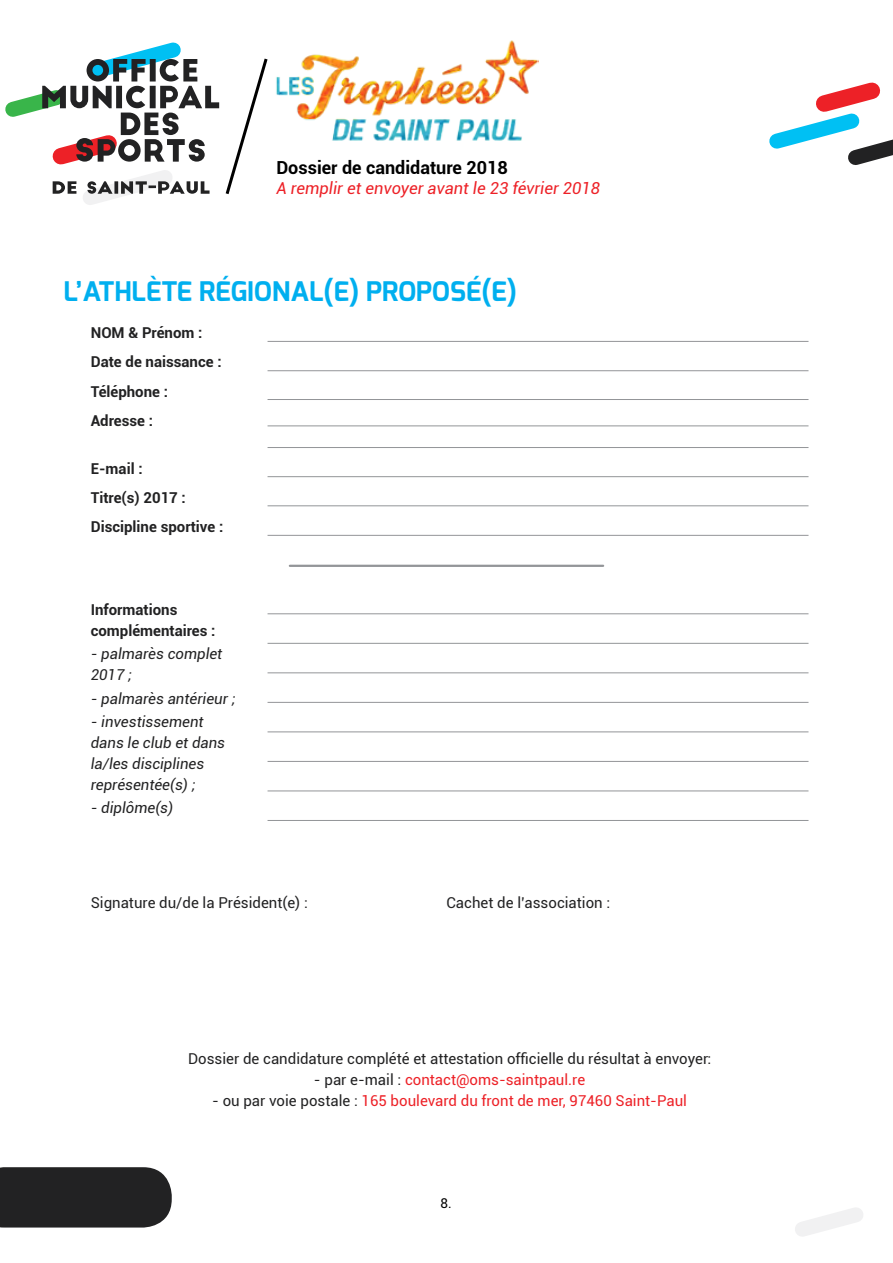
<style>
.page{position:relative;width:893px;height:1263px;background:#fff}
.page>*{position:absolute;margin:0;border:0;box-sizing:border-box;transform-origin:0 0}
.t1{font:700 27px "Exo";color:#00afef}
.t2{font:700 18px "Roboto";color:#000}
.t3{font:italic 16.5px "Roboto";color:#ed2127}
.t4{font:15px "Roboto";color:#222223}
.t5{font:italic 15px/21px "Roboto";color:#222223}
.t6{font:700 15px/29.1px "Roboto";color:#222223}
.t7{font:15px "Roboto";color:#ed2127}
.t8{font:13.5px "Roboto";color:#000}
.s1{color:#222223}
</style>
<div class="page">
<svg style="left:795px;top:1208px;width:68px;height:28px"></svg>
<svg style="left:5px;top:42px;width:263px;height:163px"></svg>
<div style="left:0;top:1167px;width:172px;height:60px;background:#222223"></div>
<svg style="left:769px;top:82px;width:124px;height:83px"></svg>
<img style="left:276px;top:40px;width:262px;height:101px">
<hr style="left:290px;top:565px;width:313px;height:2px;background:#939598">
<hr style="left:268px;top:341px;width:540px;height:1px;background:#939598">
<hr style="left:268px;top:370px;width:540px;height:1px;background:#939598">
<hr style="left:268px;top:399px;width:540px;height:1px;background:#939598">
<hr style="left:268px;top:426px;width:540px;height:1px;background:#939598">
<hr style="left:268px;top:506px;width:540px;height:1px;background:#939598">
<hr style="left:268px;top:613px;width:540px;height:1px;background:#939598">
<hr style="left:268px;top:535px;width:540px;height:1px;background:#939598">
<hr style="left:268px;top:643px;width:540px;height:1px;background:#939598">
<hr style="left:268px;top:673px;width:540px;height:1px;background:#939598">
<hr style="left:268px;top:702px;width:540px;height:1px;background:#939598">
<hr style="left:268px;top:732px;width:540px;height:1px;background:#939598">
<hr style="left:268px;top:761px;width:540px;height:1px;background:#939598">
<hr style="left:268px;top:791px;width:540px;height:1px;background:#939598">
<hr style="left:268px;top:820px;width:540px;height:1px;background:#939598">
<hr style="left:268px;top:476px;width:540px;height:1px;background:#939598">
<hr style="left:268px;top:447px;width:540px;height:1px;background:#939598">
<p class="t2" style="left:276px;top:155px;width:233px">Dossier de candidature 2018</p>
<p class="t3" style="left:276px;top:176px;width:325px">A remplir et envoyer avant le 23 février 2018</p>
<h1 class="t1" style="left:63px;top:274px;width:455px">L’ATHLÈTE RÉGIONAL(E) PROPOSÉ(E)</h1>
<p class="t6" style="left:91px;top:318px;width:113px">NOM &amp; Prénom :</p>
<p class="t6" style="left:91px;top:347px;width:132px">Date de naissance :</p>
<p class="t6" style="left:91px;top:376px;width:79px">Téléphone :</p>
<p class="t6" style="left:91px;top:405px;width:64px">Adresse :</p>
<p class="t6" style="left:91px;top:453px;width:134px">E-mail :<br>Titre(s) 2017 :<br>Discipline sportive :</p>
<p class="t6" style="left:91px;top:599px;width:126px;line-height:21px">Informations complémentaires :</p>
<p class="t5" style="left:91px;top:643px;width:133px">- palmarès complet<br>2017 ;</p>
<p class="t5" style="left:91px;top:687px;width:146px">- palmarès antérieur ;</p>
<p class="t5" style="left:91px;top:710px;width:136px">- investissement dans le club et dans la/les disciplines représentée(s) ;</p>
<p class="t5" style="left:91px;top:796px;width:84px">- diplôme(s)</p>
<p class="t4" style="left:91px;top:892px;width:219px">Signature du/de la Président(e) :</p>
<p class="t4" style="left:446px;top:892px;width:165px">Cachet de l’association :</p>
<p class="t4" style="left:188px;top:1048px;width:524px">Dossier de candidature complété et attestation officielle du résultat à envoyer:</p>
<p class="t7" style="left:314px;top:1069px;width:273px"><span class="s1">- par e-mail :</span> contact@oms-saintpaul.re</p>
<p class="t7" style="left:212px;top:1090px;width:476px"><span class="s1">- ou par voie postale :</span> 165 boulevard du front de mer, 97460 Saint-Paul</p>
<p class="t8" style="left:440px;top:1194px;width:13px">8.</p>
</div>
